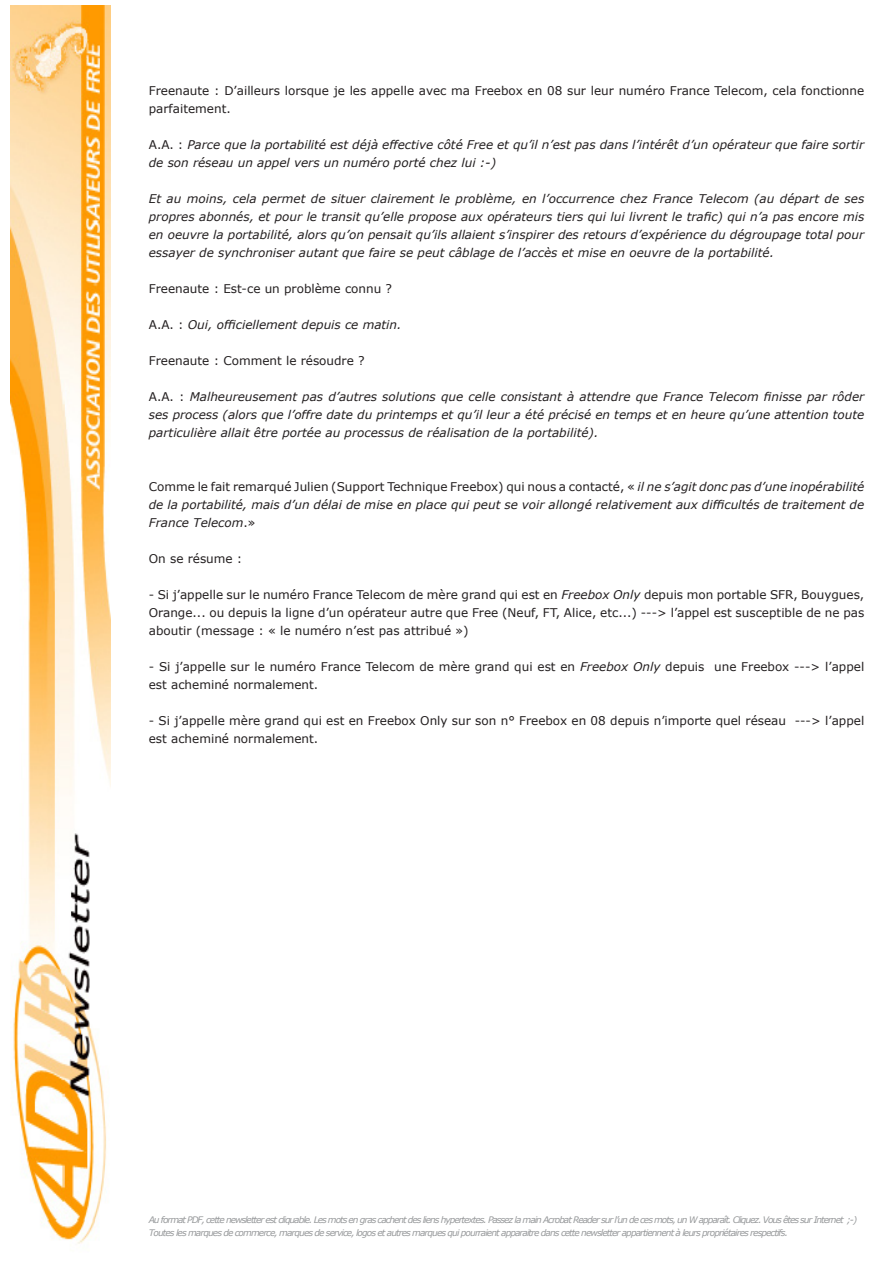
<style>
.page{position:relative;width:893px;height:1263px;background:#fff}
.page>*{position:absolute;margin:0;border:0;box-sizing:border-box;transform-origin:0 0}
.t1{font:italic 12px/18px "Verdana";color:#231f20;text-align:justify}
.t2{font:12px/18px "Verdana";color:#231f20}
.t3{font:italic 9px/13.8px "Verdana";letter-spacing:-.1em;color:#97999b}
.s1{font-style:normal}
.s2{font-style:italic}
</style>
<div class="page">
<img style="left:11px;top:5px;width:100px;height:1239px">
<p class="t2" style="left:149px;top:82px;width:717px">Freenaute : D’ailleurs lorsque je les appelle avec ma Freebox en 08 sur leur numéro France Telecom, cela fonctionne parfaitement.</p>
<p class="t1" style="left:149px;top:136px;width:717px"><span class="s1">A.A. :</span> Parce que la portabilité est déjà effective côté Free et qu’il n’est pas dans l’intérêt d’un opérateur que faire sortir de son réseau un appel vers un numéro porté chez lui :-)</p>
<p class="t1" style="left:149px;top:190px;width:717px">Et au moins, cela permet de situer clairement le problème, en l’occurrence chez France Telecom (au départ de ses propres abonnés, et pour le transit qu’elle propose aux opérateurs tiers qui lui livrent le trafic) qui n’a pas encore mis en oeuvre la portabilité, alors qu’on pensait qu’ils allaient s’inspirer des retours d’expérience du dégroupage total pour essayer de synchroniser autant que faire se peut câblage de l’accès et mise en oeuvre de la portabilité.</p>
<p class="t2" style="left:149px;top:280px;width:245px">Freenaute : Est-ce un problème connu ?</p>
<p class="t1" style="left:149px;top:316px;width:254px"><span class="s1">A.A. :</span> Oui, officiellement depuis ce matin.</p>
<p class="t2" style="left:149px;top:352px;width:217px">Freenaute : Comment le résoudre ?</p>
<p class="t1" style="left:149px;top:388px;width:717px"><span class="s1">A.A. :</span> Malheureusement pas d’autres solutions que celle consistant à attendre que France Telecom finisse par rôder ses process (alors que l’offre date du printemps et qu’il leur a été précisé en temps et en heure qu’une attention toute particulière allait être portée au processus de réalisation de la portabilité).</p>
<p class="t1" style="left:149px;top:478px;width:717px"><span class="s1">Comme le fait remarqué Julien (Support Technique Freebox) qui nous a contacté, «</span> il ne s’agit donc pas d’une inopérabilité de la portabilité, mais d’un délai de mise en place qui peut se voir allongé relativement aux difficultés de traitement de France Telecom<span class="s1">.»</span></p>
<p class="t2" style="left:149px;top:550px;width:95px">On se résume :</p>
<p class="t2" style="left:149px;top:586px;width:717px;text-align:justify">- Si j’appelle sur le numéro France Telecom de mère grand qui est en <span class="s2">Freebox Only</span> depuis mon portable SFR, Bouygues, Orange... ou depuis la ligne d’un opérateur autre que Free (Neuf, FT, Alice, etc...) ---&gt; l’appel est susceptible de ne pas aboutir (message : « le numéro n’est pas attribué »)</p>
<p class="t2" style="left:149px;top:658px;width:717px">- Si j’appelle sur le numéro France Telecom de mère grand qui est en <span class="s2">Freebox Only</span> depuis une Freebox ---&gt; l’appel est acheminé normalement.</p>
<p class="t2" style="left:149px;top:712px;width:717px">- Si j’appelle mère grand qui est en Freebox Only sur son n° Freebox en 08 depuis n’importe quel réseau ---&gt; l’appel est acheminé normalement.</p>
<p class="t3" style="left:149px;top:1212px;width:710px">Au format PDF, cette newsletter est cliquable. Les mots en gras cachent des liens hypertextes. Passez la main Acrobat Reader sur l’un de ces mots, un W apparaît. Cliquez. Vous êtes sur Internet ;-)<br>Toutes les marques de commerce, marques de service, logos et autres marques qui pourraient apparaitre dans cette newsletter appartiennent à leurs propriétaires respectifs.</p>
</div>
